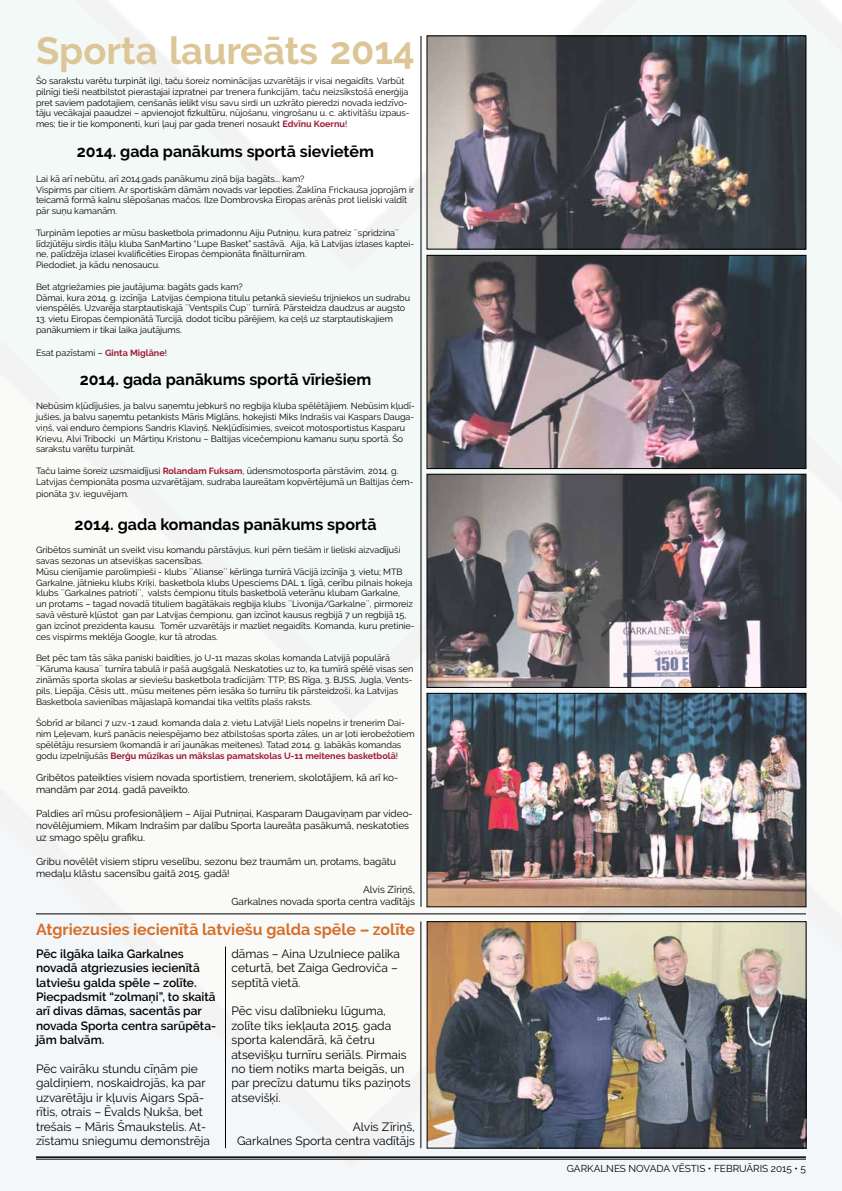
<style>
.page{position:relative;width:842px;height:1191px;background:#fff}
.page>*{position:absolute;margin:0;border:0;box-sizing:border-box;transform-origin:0 0}
.t1{font:700 38px "Raleway";color:#dcc697}
.t2{font:700 16px "Raleway";color:#000}
.t3{font:700 16px "Raleway";color:#d66f2a}
.t4{font:12px/14.4px "Raleway";color:#000}
.t5{font:600 12px/14.4px "Raleway";color:#000}
.t6{font:10px/12px "Raleway";color:#000}
.t7{font:9px/10.8px "Raleway";color:#000}
.s1{font-weight:700;color:#9f1c36}
</style>
<div class="page">
<img style="left:0;top:0;width:842px;height:1190px">
<hr style="left:36px;top:1156px;width:770px;height:1px;background:#000">
<hr style="left:36px;top:1158px;width:770px;height:1px;background:#000">
<img style="left:429px;top:695px;width:375px;height:210px">
<div style="left:427px;top:693px;width:379px;height:214px;border:1px solid #000"></div>
<img style="left:429px;top:923px;width:375px;height:223px">
<div style="left:427px;top:921px;width:379px;height:227px;border:1px solid #000"></div>
<img style="left:429px;top:476px;width:375px;height:209px">
<div style="left:427px;top:474px;width:379px;height:213px;border:1px solid #000"></div>
<img style="left:429px;top:38px;width:375px;height:209px">
<div style="left:427px;top:36px;width:379px;height:213px;border:1px solid #000"></div>
<img style="left:429px;top:257px;width:375px;height:210px">
<div style="left:427px;top:255px;width:379px;height:214px;border:1px solid #000"></div>
<hr style="left:36px;top:913px;width:770px;height:1px;background:#000">
<hr style="left:421px;top:36px;width:1px;height:870px;background:#000">
<hr style="left:421px;top:921px;width:1px;height:227px;background:#000">
<hr style="left:225px;top:946px;width:1px;height:202px;background:#000">
<h1 class="t1" style="left:36px;top:28px;width:380px">Sporta laureāts 2014</h1>
<p class="t7" style="left:36px;top:75px;width:375px">Šo sarakstu varētu turpināt ilgi, taču šoreiz nominācijas uzvarētājs ir visai negaidīts. Varbūt pilnīgi tieši neatbilstot pierastajai izpratnei par trenera funkcijām, taču neizsīkstošā enerģija pret saviem padotajiem, cenšanās ielikt visu savu sirdi un uzkrāto pieredzi novada iedzīvo&shy;tāju vecākajai paaudzei – apvienojot fizkultūru, nūjošanu, vingrošanu u. c. aktivitāšu izpaus&shy;mes; tie ir tie komponenti, kuri ļauj par gada treneri nosaukt <span class="s1">Edvīnu Koernu</span>!</p>
<h2 class="t2" style="left:77px;top:142px;width:299px">2014. gada panākums sportā sievietēm</h2>
<p class="t7" style="left:36px;top:173px;width:380px">Lai kā arī nebūtu, arī 2014.gads panākumu ziņā bija bagāts... kam?<br>Vispirms par citiem. Ar sportiskām dāmām novads var lepoties. Žaklīna Frickausa joprojām ir teicamā formā kalnu slēpošanas mačos. I lze Dombrovska Eiropas arēnās prot lieliski valdīt pār suņu kamanām.</p>
<p class="t7" style="left:36px;top:227px;width:380px">Turpinām lepoties ar mūsu basketbola primadonnu Aiju Putniņu, kura patreiz ``spridzina`` līdzjūtēju sirdis itāļu kluba SanM artino “Lupe Basket” sastāvā. Aija, kā Latvijas izlases kaptei&shy;ne, palīdzēja izlasei kvalificēties Eiropas čempionāta finālturnīram.<br>Piedodiet, ja kādu nenosaucu.</p>
<p class="t7" style="left:36px;top:281px;width:376px">Bet atgriežamies pie jautājuma: bagāts gads kam?<br>Dāmai, kura 2014. g. izcīnīja Latvijas čempiona titulu petankā sieviešu trijniekos un sudrabu vienspēlēs. Uzvarēja starptautiskajā ``Ventspils Cup`` turnīrā. Pārsteidza daudzus ar augsto</p>
<p class="t7" style="left:36px;top:313px;width:359px">13. vietu Eiropas čempionātā Turcijā, dodot ticību pārējiem, ka ceļš uz starptautiskajiem panākumiem ir tikai laika jautājums.</p>
<p class="t7" style="left:36px;top:347px;width:132px">Esat pazīstami – <span class="s1">Ginta Miglāne</span>!</p>
<h2 class="t2" style="left:80px;top:370px;width:293px">2014. gada panākums sportā vīriešiem</h2>
<p class="t7" style="left:36px;top:400px;width:380px">Nebūsim kļūdījušies, ja balvu saņemtu jebkurš no regbija kluba spēlētājiem. Nebūsim kļudī&shy;jušies, ja balvu saņemtu petankists Māris M iglāns, hokejisti M iks I ndrašis vai Kaspars Dauga&shy;viņš, vai enduro čempions Sandris Klaviņš. Nekļūdīsimies, sveicot motosportistus Kasparu Krievu, Alvi Tribocki un Mārtiņu Kristonu – Baltijas vicečempionu kamanu suņu sportā. Šo sarakstu varētu turpināt.</p>
<p class="t7" style="left:36px;top:465px;width:379px">Taču laime šoreiz uzsmaidījusi <span class="s1">Rolandam Fuksam</span>, ūdensmotosporta pārstāvim, 2014. g.<br>Latvijas čempionāta posma uzvarētājam, sudraba laureātam kopvērtējumā un Baltijas čem-</p>
<p class="t7" style="left:36px;top:488px;width:94px">pionāta 3.v. ieguvējam.</p>
<h2 class="t2" style="left:74px;top:515px;width:304px">2014. gada komandas panākums sportā</h2>
<p class="t7" style="left:36px;top:544px;width:366px">Gribētos sumināt un sveikt visu komandu pārstāvjus, kuri pērn tiešām ir lieliski aizvadījuši savas sezonas un atsevišķas sacensības.<br>M ūsu cienījamie parolimpieši - klubs ``Alianse`` kērlinga turnīrā Vācijā izcīnīja 3. vietu; MTB Garkalne, jātnieku klubs Kriķi, basketbola klubs U pesciems DAL</p>
<p class="t7" style="left:36px;top:577px;width:380px;text-indent:265px">1. līgā, cerību pilnais hokeja klubs ``Garkalnes patrioti``, valsts čempionu tituls basketbolā veterānu klubam Garkalne,<br>un protams – tagad novadā tituliem bagātākais regbija klubs ``Livonija/Garkalne``, pirmoreiz savā vēsturē kļūstot gan par Latvijas čempionu, gan izcīnot kausus regbijā 7 un regbijā 15, gan izcīnot prezidenta kausu. Tomēr uzvarētājs ir mazliet negaidīts. Komanda, kuru pretinie&shy;ces vispirms meklēja Google, kur tā atrodas.</p>
<p class="t7" style="left:36px;top:652px;width:379px">Bet pēc tam tās sāka paniski baidīties, jo U -11 mazas skolas komanda Latvijā populārā ``Kāruma kausa`` turnīra tabulā ir pašā augšgalā. N eskatoties uz to, ka turnīrā spēlē visas sen zināmās sporta skolas ar sieviešu basketbola tradīcijām: TTP; BS Rīga, 3. BJSS</p>
<p class="t7" style="left:36px;top:674px;width:378px;text-indent:319px">, Jugla, Vents&shy;pils, Liepāja, Cēsis utt., mūsu meitenes pērn iesāka šo turnīru tik pārsteidzoši, ka Latvijas<br>Basketbola savienības mājaslapā komandai tika veltīts plašs raksts.</p>
<p class="t7" style="left:36px;top:717px;width:380px">Šobrīd ar bilanci 7 uzv.-1 zaud. komanda dala 2. vietu Latvijā! Liels nopelns ir trenerim Dai&shy;nim Ļeļevam, kurš panācis neiespējamo bez atbilstošas sporta zāles, un ar ļoti ierobežotiem spēlētāju resursiem (komandā ir arī jaunākas meitenes). Tatad 2014. g. labākās komandas godu izpelnījušās <span class="s1">Berģu mūzikas un mākslas pamatskolas U-11 meitenes basketbolā</span>!</p>
<p class="t6" style="left:36px;top:772px;width:364px">Gribētos pateikties visiem novada sportistiem, treneriem, skolotājiem, kā arī ko&shy;mandām par 2014. gadā paveikto.</p>
<p class="t6" style="left:36px;top:808px;width:378px">Paldies arī mūsu profesionāļiem – Aijai Putniņai, Kasparam Daugaviņam par video&shy;novēlējumiem, M ikam I ndrašim par dalību Sporta laureāta pasākumā, neskatoties uz smago spēļu grafiku.</p>
<p class="t6" style="left:36px;top:856px;width:362px">Gribu novēlēt visiem stipru veselību, sezonu bez traumām un, protams, bagātu medaļu klāstu sacensību gaitā 2015. gadā!</p>
<p class="t6" style="left:231px;top:883px;width:185px;text-align:right">Alvis Zīriņš,<br>Garkalnes novada sporta centra vadītājs</p>
<h2 class="t3" style="left:36px;top:920px;width:380px">Atgriezusies iecienītā latviešu galda spēle – zolīte</h2>
<h3 class="t5" style="left:36px;top:946px;width:182px">Pēc ilgāka laika Garkalnes novadā atgriezusies iecienītā latviešu galda spēle – zolīte.<br>Piecpadsmit “zolmaņi”, to skaitā arī divas dāmas, sacentās par novada Sporta centra sarūpēta&shy;jām balvām.</h3>
<h3 class="t4" style="left:36px;top:1061px;width:176px">Pēc vairāku stundu cīņām pie galdiņiem, noskaidrojās, ka par uzvarētāju ir kļuvis Aigars Spā&shy;rītis, otrais – Ēvalds Ņ ukša, bet trešais – Māris Šmaukstelis. At&shy;zīstamu sniegumu demonstrēja</h3>
<h3 class="t4" style="left:231px;top:946px;width:170px">dāmas – Aina Uzulniece palika ceturtā, bet Zaiga Gedroviča – septītā vietā.</h3>
<h3 class="t4" style="left:231px;top:1004px;width:181px">Pēc visu dalībnieku lūguma, zolīte tiks iekļauta 2015. gada sporta kalendārā, kā četru atsevišķu turnīru seriāls. Pirmais no tiem notiks marta beigās, un par precīzu datumu tiks paziņots atsevišķi.</h3>
<h3 class="t4" style="left:237px;top:1119px;width:179px;text-align:right">Alvis Zīriņš,<br>Garkalnes Sporta centra vadītājs</h3>
<p class="t6" style="left:567px;top:1162px;width:8px">GARKALNES</p>
<p class="t6" style="left:628px;top:1162px;width:29px">N OVADA</p>
<p class="t6" style="left:672px;top:1162px;width:19px">VĒSTIS</p>
<p class="t6" style="left:708px;top:1162px;width:20px">• FEBRU</p>
<p class="t6" style="left:746px;top:1162px;width:13px">ĀRIS</p>
<p class="t6" style="left:771px;top:1162px;width:37px">2015 • 5</p>
</div>
